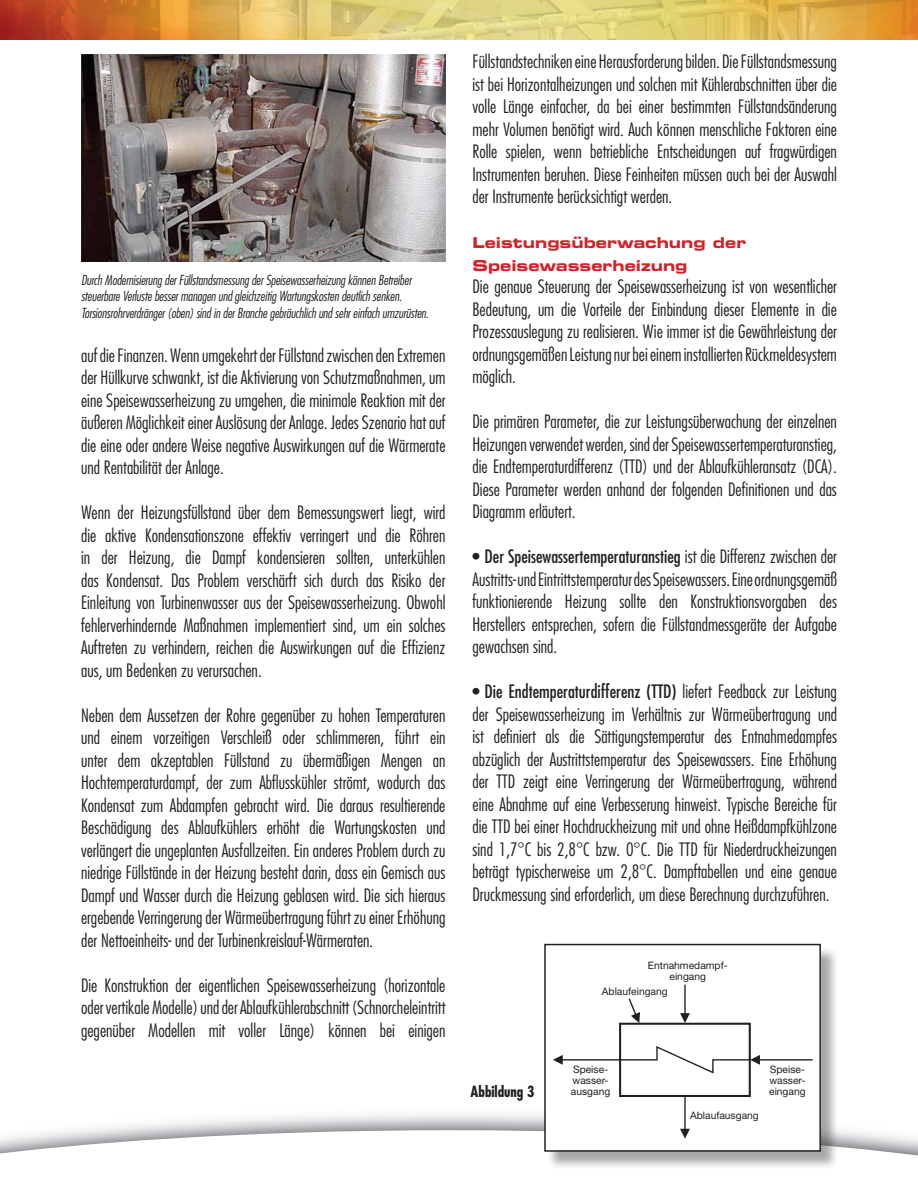
<style>
.page{position:relative;width:918px;height:1188px;background:#fff}
.page>*{position:absolute;margin:0;border:0;box-sizing:border-box;transform-origin:0 0}
.t1{font:300 condensed 18px/22.5px "Futura";color:#231f20;text-align:justify}
.t2{font:15px/22.5px "Eurostile Bold Extended Two";color:#d1232a}
.t3{font:700 condensed 15px "Futura";color:#231f20}
.t4{font:italic 300 condensed 13.5px/16.5px "Futura";letter-spacing:-.01em;color:#231f20}
.t5{font:10.2px/11.1px "Helvetica Neue";color:#231f20}
.s1{font-weight:400}
</style>
<div class="page">
<svg style="left:0;top:1130px;width:918px;height:26px"></svg>
<img style="left:81px;top:55px;width:365px;height:206px">
<img style="left:0;top:0;width:918px;height:40px">
<div style="left:547px;top:946px;width:293px;height:224px;background:#231f20;opacity:.39"></div>
<div style="left:545px;top:945px;width:275px;height:206px;background:#fff"></div>
<div style="left:544px;top:944px;width:277px;height:208px;border:2px solid #231f20"></div>
<div style="left:619px;top:1023px;width:132px;height:74px;background:#fff;border:2px solid #231f20"></div>
<hr style="left:755px;top:1059px;width:58px;height:2px;background:#231f20">
<hr style="left:684px;top:1096px;width:2px;height:38px;background:#231f20">
<svg style="left:680px;top:1129px;width:10px;height:10px"></svg>
<svg style="left:553px;top:1045px;width:207px;height:30px"></svg>
<hr style="left:684px;top:985px;width:2px;height:33px;background:#231f20">
<svg style="left:680px;top:1013px;width:10px;height:10px"></svg>
<svg style="left:627px;top:998px;width:13px;height:25px"></svg>
<p class="t4" style="left:81px;top:271px;width:349px">Durch Modernisierung der Füllstandsmessung der Speisewasserheizung können Betreiber steuerbare Verluste besser managen und gleichzeitig Wartungskosten deutlich senken.<br>Torsionsrohrverdränger (oben) sind in der Branche gebräuchlich und sehr einfach umzurüsten.</p>
<p class="t1" style="left:81px;top:344px;width:366px">auf die Finanzen. Wenn umgekehrt der Füllstand zwischen den Extremen der Hüllkurve schwankt, ist die Aktivierung von Schutzmaßnahmen, um eine Speisewasserheizung zu umgehen, die minimale Reaktion mit der äußeren Möglichkeit einer Auslösung der Anlage. Jedes Szenario hat auf die eine oder andere Weise negative Auswirkungen auf die Wärmerate und Rentabilität der Anlage.</p>
<p class="t1" style="left:81px;top:501px;width:366px">Wenn der Heizungsfüllstand über dem Bemessungswert liegt, wird die aktive Kondensationszone effektiv verringert und die Röhren in der Heizung, die Dampf kondensieren sollten, unterkühlen das Kondensat. Das Problem verschärft sich durch das Risiko der Einleitung von Turbinenwasser aus der Speisewasserheizung. Obwohl fehlerverhindernde Maßnahmen implementiert sind, um ein solches Auftreten zu verhindern, reichen die Auswirkungen auf die Effizienz aus, um Bedenken zu verursachen.</p>
<p class="t1" style="left:81px;top:704px;width:366px">Neben dem Aussetzen der Rohre gegenüber zu hohen Temperaturen und einem vorzeitigen Verschleiß oder schlimmeren, führt ein unter dem akzeptablen Füllstand zu übermäßigen Mengen an Hochtemperaturdampf, der zum Abflusskühler strömt, wodurch das Kondensat zum Abdampfen gebracht wird. Die daraus resultierende Beschädigung des Ablaufkühlers erhöht die Wartungskosten und verlängert die ungeplanten Ausfallzeiten. Ein anderes Problem durch zu niedrige Füllstände in der Heizung besteht darin, dass ein Gemisch aus Dampf und Wasser durch die Heizung geblasen wird. Die sich hieraus ergebende Verringerung der Wärmeübertragung führt zu einer Erhöhung der Nettoeinheits- und der Turbinenkreislauf-Wärmeraten.</p>
<p class="t1" style="left:81px;top:974px;width:366px">Die Konstruktion der eigentlichen Speisewasserheizung (horizontale oder vertikale Modelle) und der Ablaufkühlerabschnitt (Schnorcheleintritt gegenüber Modellen mit voller Länge) können bei einigen</p>
<p class="t1" style="left:472px;top:50px;width:366px">Füllstandstechniken eine Herausforderung bilden. Die Füllstandsmessung ist bei Horizontalheizungen und solchen mit Kühlerabschnitten über die volle Länge einfacher, da bei einer bestimmten Füllstandsänderung mehr Volumen benötigt wird. Auch können menschliche Faktoren eine Rolle spielen, wenn betriebliche Entscheidungen auf fragwürdigen Instrumenten beruhen. Diese Feinheiten müssen auch bei der Auswahl der Instrumente berücksichtigt werden.</p>
<p class="t2" style="left:472px;top:231px;width:275px">Leistungsüberwachung der<br>Speisewasserheizung</p>
<p class="t1" style="left:472px;top:275px;width:366px">Die genaue Steuerung der Speisewasserheizung ist von wesentlicher Bedeutung, um die Vorteile der Einbindung dieser Elemente in die Prozessauslegung zu realisieren. Wie immer ist die Gewährleistung der ordnungsgemäßen Leistung nur bei einem installierten Rückmeldesystem möglich.</p>
<p class="t1" style="left:472px;top:410px;width:366px">Die primären Parameter, die zur Leistungsüberwachung der einzelnen Heizungen verwendet werden, sind der Speisewassertemperaturanstieg, die Endtemperaturdifferenz (TTD) und der Ablaufkühleransatz (DCA).<br>Diese Parameter werden anhand der folgenden Definitionen und das Diagramm erläutert.</p>
<p class="t1" style="left:472px;top:545px;width:366px"><span class="s1">• Der Speisewassertemperaturanstieg</span> ist die Differenz zwischen der Austritts- und Eintrittstemperatur des Speisewassers. Eine ordnungsgemäß funktionierende Heizung sollte den Konstruktionsvorgaben des Herstellers entsprechen, sofern die Füllstandmessgeräte der Aufgabe gewachsen sind.</p>
<p class="t1" style="left:472px;top:680px;width:366px"><span class="s1">• Die Endtemperaturdifferenz (TTD)</span> liefert Feedback zur Leistung der Speisewasserheizung im Verhältnis zur Wärmeübertragung und ist definiert als die Sättigungstemperatur des Entnahmedampfes abzüglich der Austrittstemperatur des Speisewassers. Eine Erhöhung der TTD zeigt eine Verringerung der Wärmeübertragung, während eine Abnahme auf eine Verbesserung hinweist. Typische Bereiche für die TTD bei einer Hochdruckheizung mit und ohne Heißdampfkühlzone sind 1,7°C bis 2,8°C bzw. 0°C. Die TTD für Niederdruckheizungen beträgt typischerweise um 2,8°C. Dampftabellen und eine genaue Druckmessung sind erforderlich, um diese Berechnung durchzuführen.</p>
<p class="t5" style="left:648px;top:959px;width:81px;text-align:center">Entnahmedampf&shy;eingang</p>
<p class="t5" style="left:602px;top:986px;width:67px">Ablaufeingang</p>
<p class="t5" style="left:571px;top:1063px;width:41px">Speise&shy;wasser&shy;ausgang</p>
<p class="t5" style="left:769px;top:1064px;width:37px">Speise&shy;wasser-</p>
<p class="t3" style="left:471px;top:1082px;width:65px">Abbildung 3</p>
<p class="t5" style="left:769px;top:1086px;width:38px">eingang</p>
<p class="t5" style="left:690px;top:1109px;width:70px">Ablaufausgang</p>
</div>
